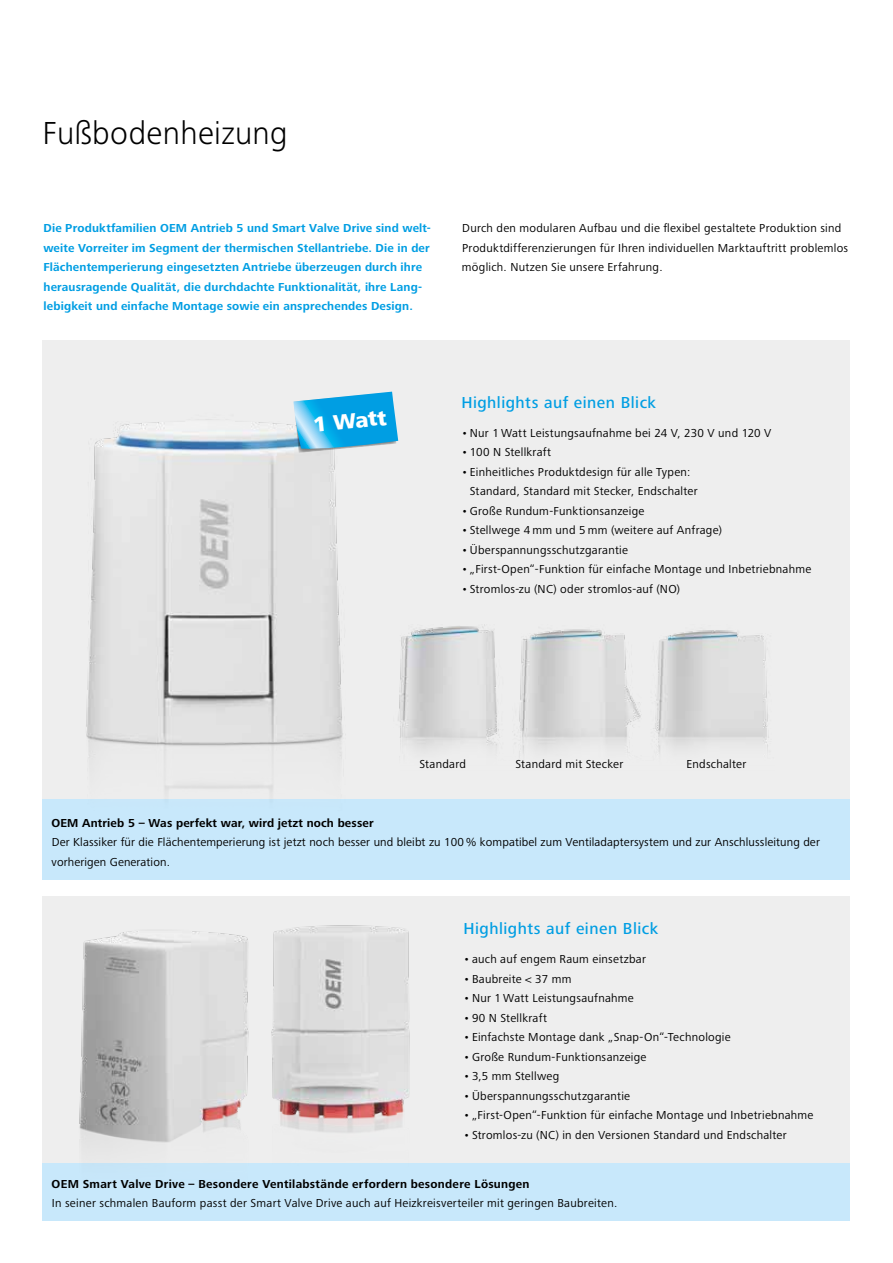
<style>
.page{position:relative;width:893px;height:1263px;background:#fff}
.page>*{position:absolute;margin:0;border:0;box-sizing:border-box;transform-origin:0 0}
.t1{font:300 33px "Frutiger Next LTW1 G";letter-spacing:.01em;color:#000}
.t2{font:800 22.05px "Frutiger Next LTW1 G";color:#fff}
.t3{font:500 16.5px "Frutiger Next LTW1 G";letter-spacing:.03em;color:#009ee3}
.t4{font:12px/19.5px "Frutiger Next LTW1 G";letter-spacing:.02em;color:#000}
.t5{font:700 12px/19.5px "Frutiger Next LTW1 G";letter-spacing:.01em;color:#009ee3}
.t6{font:700 12px "Frutiger Next LTW1 G";letter-spacing:.02em;color:#000}
</style>
<div class="page">
<div style="left:43px;top:340px;width:807px;height:459px;background:#eee"></div>
<div style="left:43px;top:799px;width:807px;height:81px;background:#c8e8fb"></div>
<div style="left:43px;top:1163px;width:807px;height:57px;background:#c8e8fb"></div>
<div style="left:43px;top:896px;width:807px;height:267px;background:#eee"></div>
<img style="left:42px;top:398px;width:301px;height:431px">
<img style="left:398px;top:624px;width:371px;height:130px">
<img style="left:271px;top:925px;width:139px;height:208px">
<img style="left:79px;top:931px;width:170px;height:212px">
<svg style="left:293px;top:392px;width:105px;height:61px"></svg>
<h1 class="t1" style="left:43px;top:114px;width:247px">Fußbodenheizung</h1>
<p class="t5" style="left:43px;top:219px;width:389px">Die Produktfamilien OEM Antrieb 5 und Smart Valve Drive sind welt&shy;weite Vorreiter im Segment der thermischen Stellantriebe. Die in der Flächentemperierung eingesetzten Antriebe überzeugen durch ihre herausragende Qualität, die durchdachte Funktionalität, ihre Lang&shy;lebigkeit und einfache Montage sowie ein ansprechendes Design.</p>
<p class="t4" style="left:462px;top:219px;width:388px">Durch den modularen Aufbau und die flexibel gestaltete Produktion sind<br>Produktdifferenzierungen für Ihren individuellen Marktauftritt problemlos möglich. Nutzen Sie unsere Erfahrung.</p>
<h2 class="t2" style="left:312px;top:412px;width:75px;rotate:-6deg">1 Watt</h2>
<h3 class="t3" style="left:461px;top:393px;width:196px">Highlights auf einen Blick</h3>
<p class="t4" style="left:461px;top:423px;width:311px">•Nur 1 Watt Leistungsaufnahme bei 24 V, 230 V und 120 V</p>
<p class="t4" style="left:461px;top:443px;width:91px">• 100 N Stellkraft</p>
<p class="t4" style="left:470px;top:462px;width:229px;text-indent:-9px">• Einheitliches Produktdesign für alle Typen:<br>Standard, Standard mit Stecker, Endschalter</p>
<p class="t4" style="left:461px;top:501px;width:185px">•Große Rundum-Funktionsanzeige</p>
<p class="t4" style="left:461px;top:521px;width:262px">• Stellwege 4 mm und 5 mm (weitere auf Anfrage)</p>
<p class="t4" style="left:461px;top:540px;width:168px">• Überspannungsschutzgarantie</p>
<p class="t4" style="left:461px;top:560px;width:351px">• „First-Open“-Funktion für einfache Montage und Inbetriebnahme</p>
<p class="t4" style="left:461px;top:579px;width:220px">• Stromlos-zu (NC) oder stromlos-auf (NO)</p>
<p class="t4" style="left:419px;top:755px;width:48px">Standard</p>
<p class="t4" style="left:515px;top:755px;width:109px">Standard mit Stecker</p>
<p class="t4" style="left:686px;top:755px;width:61px">Endschalter</p>
<p class="t6" style="left:52px;top:816px;width:324px">OEM Antrieb 5 – Was perfekt war, wird jetzt noch besser</p>
<p class="t4" style="left:52px;top:833px;width:770px">Der Klassiker für die Flächentemperierung ist jetzt noch besser und bleibt zu 100% kompatibel zum Ventiladaptersystem und zur Anschlussleitung der vorherigen Generation.</p>
<h3 class="t3" style="left:463px;top:919px;width:196px">Highlights auf einen Blick</h3>
<p class="t4" style="left:463px;top:950px;width:184px">• auch auf engem Raum einsetzbar</p>
<p class="t4" style="left:463px;top:969px;width:109px">• Baubreite &lt; 37 mm</p>
<p class="t4" style="left:463px;top:989px;width:172px">•Nur 1 Watt Leistungsaufnahme</p>
<p class="t4" style="left:463px;top:1008px;width:85px">• 90 N Stellkraft</p>
<p class="t4" style="left:463px;top:1028px;width:269px">• Einfachste Montage dank „Snap-On“-Technologie</p>
<p class="t4" style="left:463px;top:1047px;width:185px">•Große Rundum-Funktionsanzeige</p>
<p class="t4" style="left:463px;top:1067px;width:97px">• 3,5 mm Stellweg</p>
<p class="t4" style="left:463px;top:1086px;width:168px">• Überspannungsschutzgarantie</p>
<p class="t4" style="left:463px;top:1106px;width:351px">• „First-Open“-Funktion für einfache Montage und Inbetriebnahme</p>
<p class="t4" style="left:463px;top:1125px;width:325px">• Stromlos-zu (NC) in den Versionen Standard und Endschalter</p>
<p class="t6" style="left:52px;top:1177px;width:480px">OEM Smart Valve Drive – Besondere Ventilabstände erfordern besondere Lösungen</p>
<p class="t4" style="left:52px;top:1194px;width:567px">In seiner schmalen Bauform passt der Smart Valve Drive auch auf Heizkreisverteiler mit geringen Baubreiten.</p>
</div>
